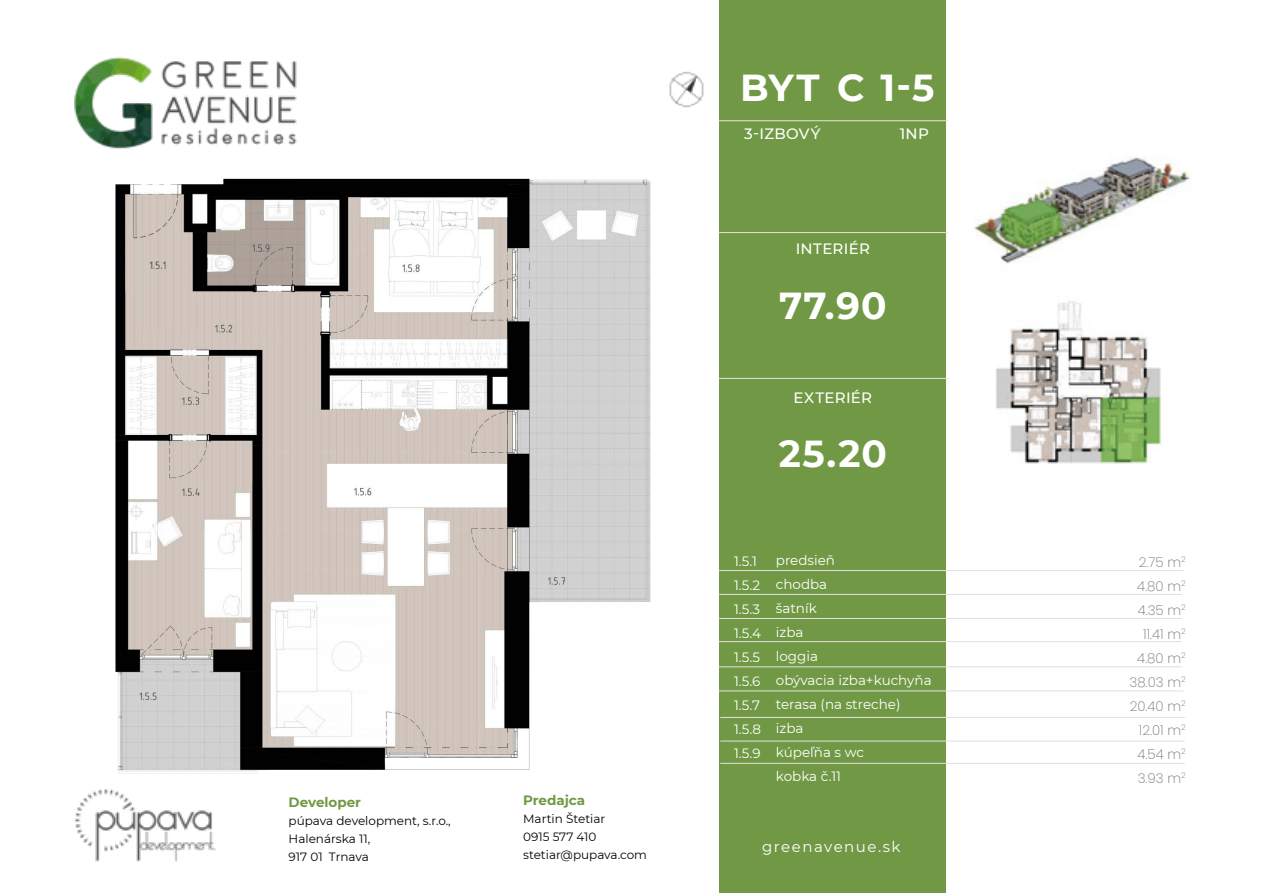
<style>
.page{position:relative;width:1263px;height:893px;background:#fff}
.page>*{position:absolute;margin:0;border:0;box-sizing:border-box;transform-origin:0 0}
.t1{font:700 37.5px "Montserrat";letter-spacing:.03em;color:#fff}
.t2{font:500 15px "Montserrat";letter-spacing:.02em;color:#fff}
.t3{font:15px "Montserrat";letter-spacing:.1em;color:#fff}
.t4{font:13.5px/24px "Montserrat";color:#fff}
.t5{font:200 13.5px/24px "Poppins";color:#747474;text-align:right}
.t6{font:700 13.5px "Montserrat";color:#719945}
.t7{font:12px/18px "Montserrat";color:#000}
</style>
<div class="page">
<img style="left:669px;top:71px;width:35px;height:37px">
<img style="left:74px;top:794px;width:141px;height:68px">
<img style="left:74px;top:57px;width:223px;height:92px">
<div style="left:719px;top:0;width:227px;height:893px;background:#719945"></div>
<hr style="left:719px;top:570px;width:464px;height:1px;background:#e1e1e1">
<hr style="left:719px;top:120px;width:229px;height:1px;background:#e1e1e1">
<hr style="left:719px;top:232px;width:229px;height:1px;background:#e1e1e1">
<hr style="left:719px;top:378px;width:229px;height:1px;background:#e1e1e1">
<hr style="left:719px;top:594px;width:463px;height:1px;background:#e1e1e1">
<hr style="left:719px;top:618px;width:463px;height:1px;background:#e1e1e1">
<hr style="left:719px;top:641px;width:462px;height:1px;background:#e1e1e1">
<hr style="left:719px;top:666px;width:462px;height:1px;background:#e1e1e1">
<img style="left:974px;top:157px;width:216px;height:107px">
<hr style="left:720px;top:741px;width:465px;height:1px;background:#e1e1e1">
<hr style="left:720px;top:763px;width:465px;height:1px;background:#e1e1e1">
<hr style="left:720px;top:717px;width:465px;height:1px;background:#e1e1e1">
<img style="left:996px;top:301px;width:165px;height:163px">
<hr style="left:719px;top:690px;width:464px;height:1px;background:#e1e1e1">
<img style="left:89px;top:178px;width:562px;height:621px">
<p class="t6" style="left:289px;top:792px;width:74px">Developer</p>
<p class="t7" style="left:289px;top:811px;width:164px">púpava development, s.r.o.,<br>Halenárska 11,<br>917 01 Trnava</p>
<p class="t6" style="left:523px;top:791px;width:64px">Predajca</p>
<p class="t7" style="left:523px;top:809px;width:125px">Martin Štetiar<br>0915 577 410 stetiar@pupava.com</p>
<h1 class="t1" style="left:740px;top:61px;width:81px">BYT</h1>
<p class="t2" style="left:744px;top:123px;width:78px">3-IZBOVÝ</p>
<h1 class="t1" style="left:837px;top:60px;width:99px">C 1-5</h1>
<p class="t2" style="left:900px;top:123px;width:31px">1NP</p>
<p class="t2" style="left:796px;top:238px;width:76px">INTERIÉR</p>
<h1 class="t1" style="left:779px;top:279px;width:109px">77.90</h1>
<p class="t2" style="left:793px;top:388px;width:80px">EXTERIÉR</p>
<h1 class="t1" style="left:779px;top:427px;width:110px">25.20</h1>
<p class="t4" style="left:776px;top:547px;width:157px">predsieň<br>chodba<br>šatník<br>izba<br>loggia<br>obývacia izba+kuchyňa terasa (na streche)<br>izba<br>kúpeľňa s wc<br>kobka č.11</p>
<p class="t4" style="left:734px;top:549px;width:28px">1.5.1<br>1.5.2<br>1.5.3<br>1.5.4<br>1.5.5<br>1.5.6<br>1.5.7<br>1.5.8<br>1.5.9</p>
<p class="t5" style="left:1130px;top:550px;width:58px">2.75 m<sup>2<br></sup>4.80 m<sup>2<br></sup>4.35 m<sup>2<br></sup>11.41 m<sup>2<br></sup>4.80 m<sup>2<br></sup>38.03 m<sup>2<br></sup>20.40 m<sup>2<br></sup>12.01 m<sup>2<br></sup>4.54 m<sup>2<br></sup>3.93 m<sup>2</sup></p>
<p class="t3" style="left:762px;top:836px;width:140px">greenavenue.sk</p>
</div>
